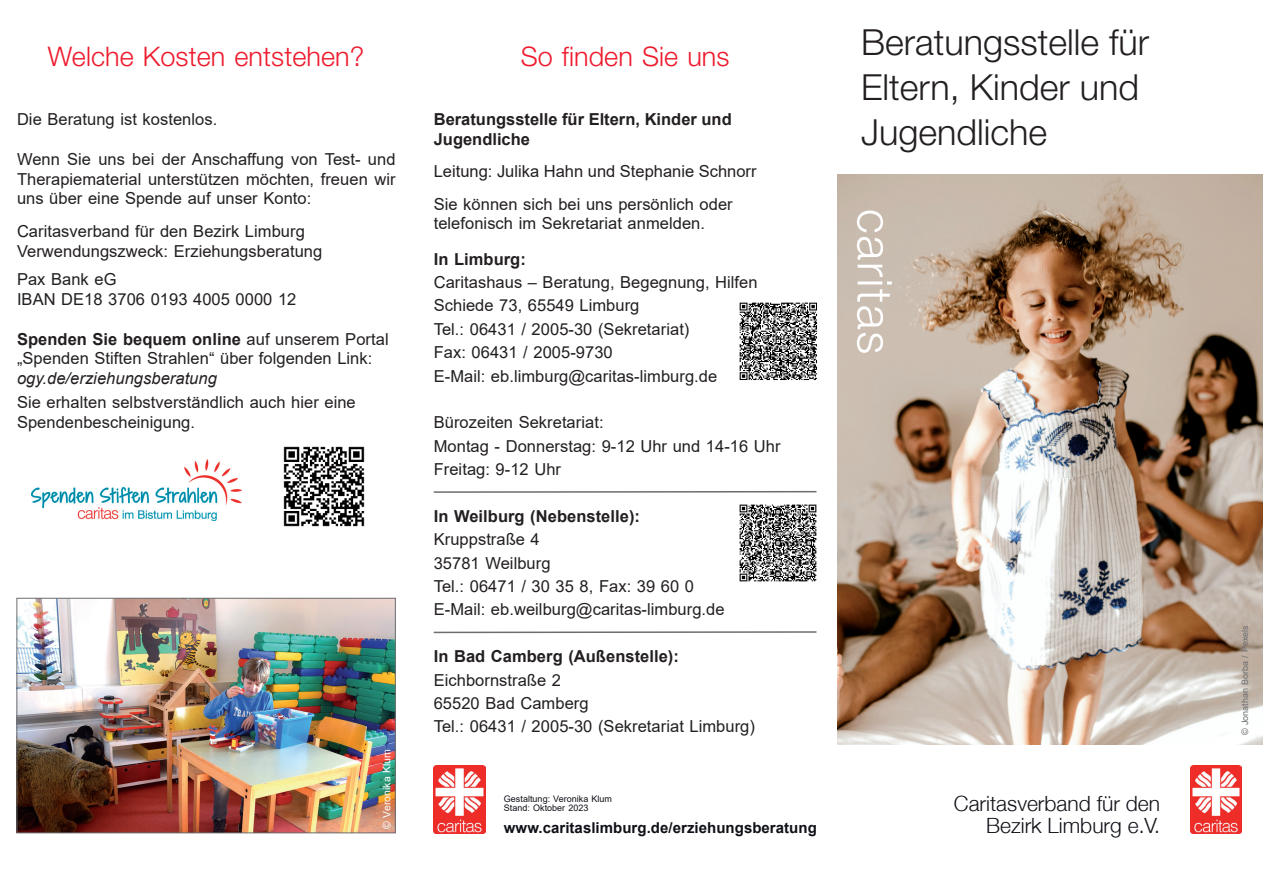
<style>
.page{position:relative;width:1263px;height:893px;background:#fff}
.page>*{position:absolute;margin:0;border:0;box-sizing:border-box;transform-origin:0 0}
.t1{font:300 36px/45px "Helvetica Neue LT Std";color:#231f20}
.t2{font:300 27px "Helvetica Neue LT Std";letter-spacing:.005em;color:#ee1b2d}
.t3{font:300 21px/22.5px "Helvetica Neue";color:#101118;text-align:right}
.t4{font:16.5px/23.4px "Arial";letter-spacing:.005em;color:#231f20}
.t5{font:700 16.5px/19.8px "Arial";letter-spacing:.005em;color:#231f20}
.t6{font:italic 16.5px "Arial";letter-spacing:.005em;color:#231f20}
.t7{font:700 15px "Arial";letter-spacing:.005em;color:#101118}
.t8{font:10.5px "Arial";letter-spacing:.005em;color:#fff}
.t9{font:9px/9.1px "Arial";letter-spacing:.005em;color:#101118}
.t10{font:9px "Arial";letter-spacing:.005em;color:#6c6d70}
.s1{font-weight:700}
</style>
<div class="page">
<hr style="left:434px;top:631px;width:382px;height:2px;background:#6c6d70">
<hr style="left:434px;top:491px;width:382px;height:2px;background:#6c6d70">
<img style="left:838px;top:174px;width:425px;height:570px">
<img style="left:19px;top:600px;width:375px;height:231px">
<div style="left:17px;top:598px;width:379px;height:235px;border:1px solid #6c6d70"></div>
<img style="left:1190px;top:765px;width:51px;height:68px">
<img style="left:434px;top:765px;width:51px;height:68px">
<svg style="left:857px;top:210px;width:35px;height:143px"></svg>
<img style="left:283px;top:446px;width:82px;height:81px">
<img style="left:31px;top:459px;width:211px;height:62px">
<img style="left:739px;top:302px;width:78px;height:78px">
<img style="left:739px;top:504px;width:78px;height:78px">
<h2 class="t2" style="left:48px;top:40px;width:318px">Welche Kosten entstehen?</h2>
<h2 class="t2" style="left:521px;top:40px;width:210px">So finden Sie uns</h2>
<p class="t4" style="left:17px;top:108px;width:202px">Die Beratung ist kostenlos.</p>
<p class="t4" style="left:17px;top:149px;width:380px;line-height:19.8px;text-align:justify">Wenn Sie uns bei der Anschaffung von Test- und Therapiematerial unterstützen möchten, freuen wir uns über eine Spende auf unser Konto:</p>
<p class="t4" style="left:17px;top:221px;width:307px;line-height:19.8px">Caritasverband für den Bezirk Limburg<br>Verwendungszweck: Erziehungsberatung</p>
<p class="t4" style="left:17px;top:269px;width:281px;line-height:19.8px">Pax Bank eG<br>IBAN DE18 3706 0193 4005 0000 12</p>
<p class="t4" style="left:17px;top:329px;width:373px;line-height:19.8px"><span class="s1">Spenden Sie bequem online</span> auf unserem Portal „Spenden Stiften Strahlen“ über folgenden Link:</p>
<p class="t6" style="left:17px;top:368px;width:201px">ogy.de/erziehungsberatung</p>
<p class="t4" style="left:17px;top:392px;width:340px;line-height:19.8px">Sie erhalten selbstverständlich auch hier eine<br>Spendenbescheinigung.</p>
<p class="t8" style="left:379px;top:829px;width:81px;rotate:-90deg">© Veronika Klum</p>
<p class="t5" style="left:434px;top:110px;width:299px">Beratungsstelle für Eltern, Kinder und<br>Jugendliche</p>
<p class="t4" style="left:434px;top:155px;width:324px;line-height:32.5px">Leitung: Julika Hahn und Stephanie Schnorr<br>Sie können sich bei uns persönlich oder</p>
<p class="t4" style="left:434px;top:212px;width:273px">telefonisch im Sekretariat anmelden.</p>
<p class="t5" style="left:434px;top:249px;width:94px">In Limburg:</p>
<p class="t4" style="left:434px;top:270px;width:325px">Caritashaus – Beratung, Begegnung, Hilfen Schiede 73, 65549 Limburg<br>Tel.: 06431 / 2005-30 (Sekretariat)<br>Fax: 06431 / 2005-9730<br>E-Mail: eb.limburg@caritas-limburg.de</p>
<p class="t4" style="left:434px;top:411px;width:348px">Bürozeiten Sekretariat:<br>Montag - Donnerstag: 9-12 Uhr und 14-16 Uhr<br>Freitag: 9-12 Uhr</p>
<p class="t5" style="left:434px;top:506px;width:208px">In Weilburg (Nebenstelle):</p>
<p class="t4" style="left:434px;top:528px;width:292px">Kruppstraße 4<br>35781 Weilburg<br>Tel.: 06471 / 30 35 8, Fax: 39 60 0<br>E-Mail: eb.weilburg@caritas-limburg.de</p>
<p class="t5" style="left:434px;top:647px;width:247px">In Bad Camberg (Außenstelle):</p>
<p class="t4" style="left:434px;top:668px;width:323px">Eichbornstraße 2<br>65520 Bad Camberg<br>Tel.: 06431 / 2005-30 (Sekretariat Limburg)</p>
<p class="t9" style="left:504px;top:794px;width:110px">Gestaltung: Veronika Klum<br>Stand: Oktober 2023</p>
<p class="t7" style="left:504px;top:817px;width:314px">www.caritaslimburg.de/erziehungsberatung</p>
<h1 class="t1" style="left:861px;top:19px;width:290px">Beratungsstelle für<br>Eltern, Kinder und<br>Jugendliche</h1>
<p class="t3" style="left:954px;top:792px;width:208px">Caritasverband für den<br>Bezirk Limburg e.V.</p>
<p class="t10" style="left:1239px;top:735px;width:111px;rotate:-90deg">© Jonathan Borba / Pexels</p>
</div>
